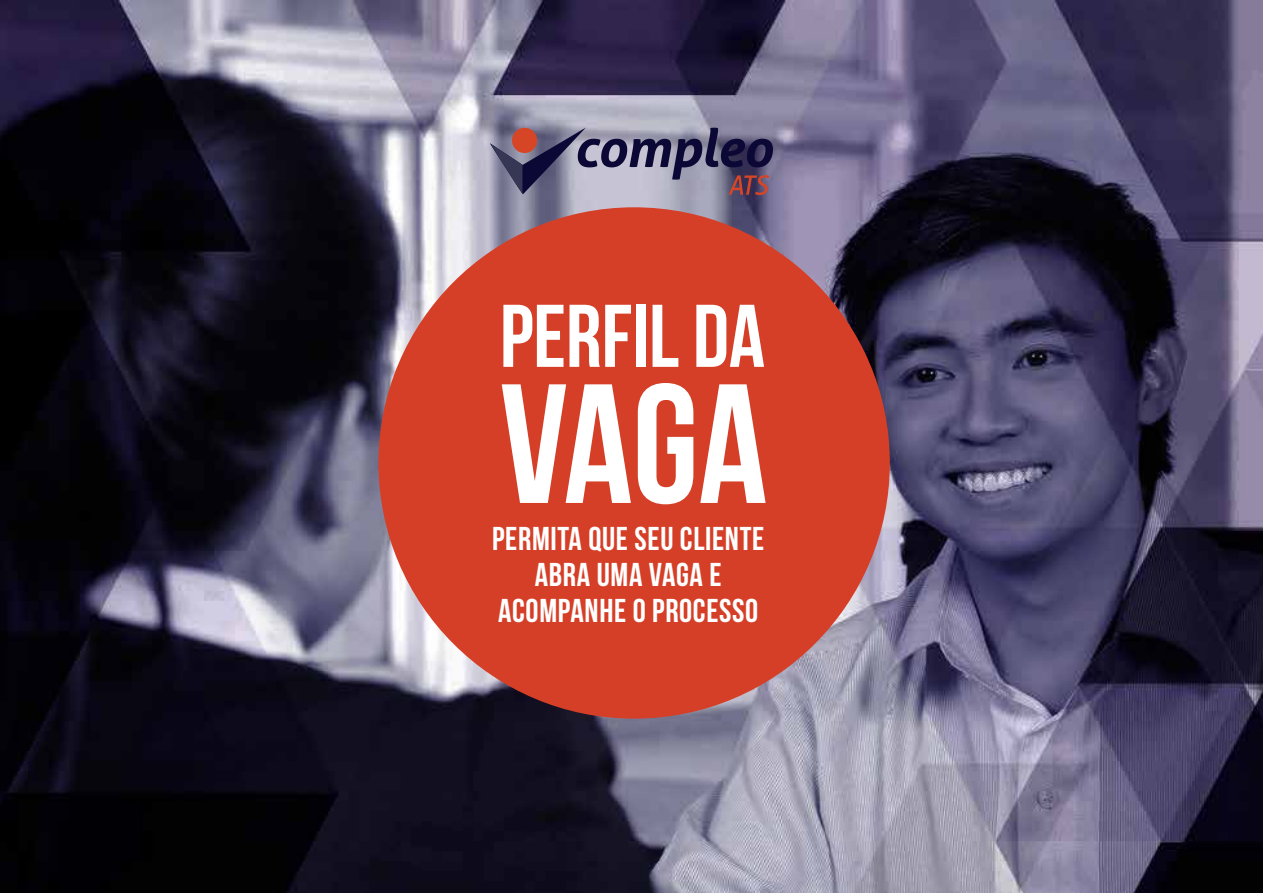
<style>
.page{position:relative;width:1263px;height:893px;background:#fff}
.page>*{position:absolute;margin:0;border:0;box-sizing:border-box;transform-origin:0 0}
.t1{font:169.5px "Bebas Neue";color:#fff}
.t2{font:88.65px "Bebas Neue";color:#fff}
.t3{font:33px/36px "Bebas Neue";letter-spacing:.02em;color:#fff;text-align:center}
</style>
<div class="page">
<img style="left:0;top:0;width:1263px;height:893px">
<div style="left:378px;top:207px;width:512px;height:512px;background:#d63f27;border-radius:50%"></div>
<svg style="left:490px;top:128px;width:283px;height:67px;background:#766e88"></svg>
<h2 class="t2" style="left:500px;top:288px;width:267px">PERFIL DA</h2>
<h1 class="t1" style="left:500px;top:351px;width:269px">VAGA</h1>
<p class="t3" style="left:492px;top:521px;width:274px">PERMITA QUE SEU CLIENTE<br>ABRA UMA VAGA E<br>ACOMPANHE O PROCESSO</p>
</div>
